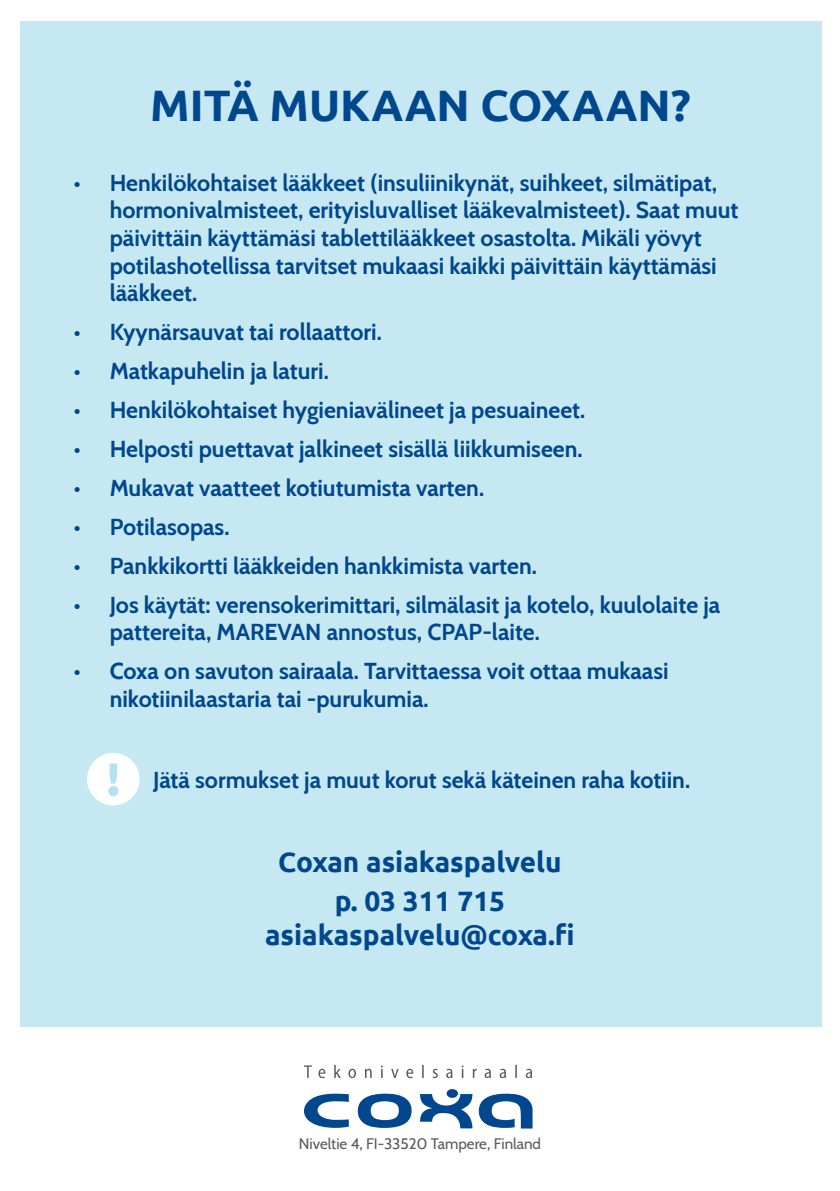
<style>
.page{position:relative;width:840px;height:1191px;background:#fff}
.page>*{position:absolute;margin:0;border:0;box-sizing:border-box;transform-origin:0 0}
.t1{font:700 44px "Ubuntu";color:#01478d}
.t2{font:700 28px "Ubuntu";color:#01478d}
.Checklist_leipis_listassa{font:700 23px/27.6px "Cabin";color:#01478d}
.t3{font:15.2px "Cabin";color:#57585a}
</style>
<div class="page">
<div style="left:20px;top:21px;width:801px;height:1005px;background:#c5e8f2"></div>
<svg style="left:304px;top:1064px;width:227px;height:14px"></svg>
<svg style="left:478px;top:1093px;width:54px;height:35px"></svg>
<svg style="left:304px;top:1093px;width:44px;height:34px"></svg>
<svg style="left:357px;top:1093px;width:54px;height:34px"></svg>
<svg style="left:420px;top:1094px;width:52px;height:34px"></svg>
<div style="left:446px;top:1089px;width:11px;height:8px;background:#01478d;border-radius:50%"></div>
<div style="left:87px;top:753px;width:52px;height:52px;background:#fff;border-radius:50%"></div>
<svg style="left:109px;top:763px;width:9px;height:26px"></svg>
<div style="left:108px;top:786px;width:10px;height:10px;background:#b6e2ef;border-radius:50%"></div>
<p class="t1" style="left:150px;top:78px;width:541px">MITÄ MUKAAN COXAAN?</p>
<p class="Checklist_leipis_listassa" style="left:110px;top:167px;width:629px;text-indent:-36px">• Henkilökohtaiset lääkkeet (insuliinikynät, suihkeet, silmätipat, hormonivalmisteet, erityisluvalliset lääkevalmisteet). Saat muut päivittäin käyttämäsi tablettilääkkeet osastolta. Mikäli yövyt potilashotellissa tarvitset mukaasi kaikki päivittäin käyttämäsi lääkkeet.</p>
<p class="Checklist_leipis_listassa" style="left:74px;top:317px;width:309px">• Kyynärsauvat tai rollaattori.</p>
<p class="Checklist_leipis_listassa" style="left:74px;top:356px;width:256px">• Matkapuhelin ja laturi.</p>
<p class="Checklist_leipis_listassa" style="left:74px;top:395px;width:512px">• Henkilökohtaiset hygieniavälineet ja pesuaineet.</p>
<p class="Checklist_leipis_listassa" style="left:74px;top:434px;width:510px">• Helposti puettavat jalkineet sisällä liikkumiseen.</p>
<p class="Checklist_leipis_listassa" style="left:74px;top:472px;width:411px">• Mukavat vaatteet kotiutumista varten.</p>
<p class="Checklist_leipis_listassa" style="left:74px;top:511px;width:157px">• Potilasopas.</p>
<p class="Checklist_leipis_listassa" style="left:74px;top:550px;width:464px">• Pankkikortti lääkkeiden hankkimista varten.</p>
<p class="Checklist_leipis_listassa" style="left:110px;top:589px;width:611px;text-indent:-36px">• Jos käytät: verensokerimittari, silmälasit ja kotelo, kuulolaite ja pattereita, MAREVAN annostus, CPAP-laite.</p>
<p class="Checklist_leipis_listassa" style="left:110px;top:656px;width:560px;text-indent:-36px">• Coxa on savuton sairaala. Tarvittaessa voit ottaa mukaasi nikotiinilaastaria tai -purukumia.</p>
<p class="Checklist_leipis_listassa" style="left:153px;top:764px;width:538px">Jätä sormukset ja muut korut sekä käteinen raha kotiin.</p>
<p class="t2" style="left:278px;top:845px;width:285px">Coxan asiakaspalvelu</p>
<p class="t2" style="left:334px;top:884px;width:172px">p. 03 311 715</p>
<p class="t2" style="left:265px;top:918px;width:311px">asiakaspalvelu@coxa.fi</p>
<p class="t3" style="left:299px;top:1132px;width:243px">Niveltie 4, FI-33520 Tampere, Finland</p>
</div>
